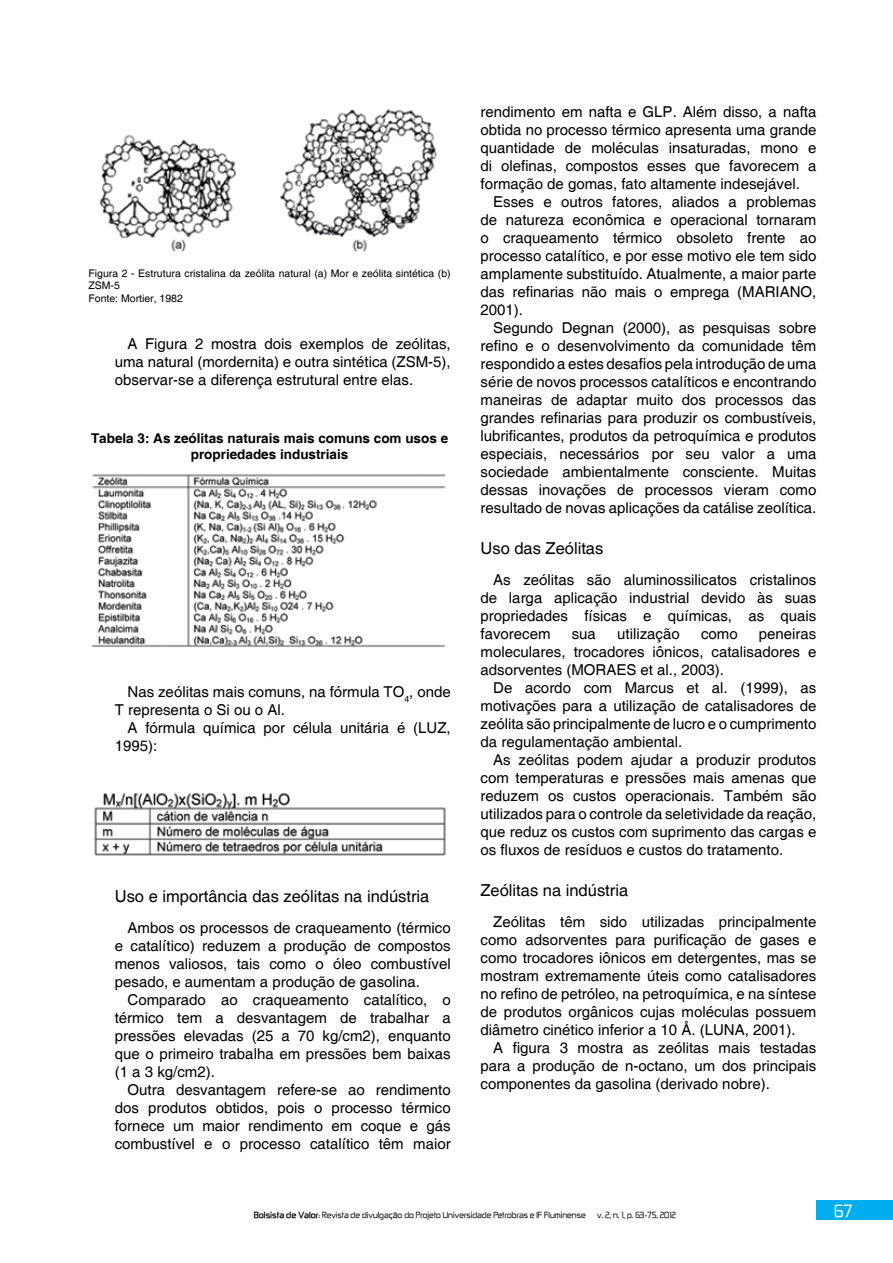
<style>
.page{position:relative;width:893px;height:1263px;background:#fff}
.page>*{position:absolute;margin:0;border:0;box-sizing:border-box;transform-origin:0 0}
.t1{font:16.5px "Helvetica";color:#000}
.t2{font:15px/18px "Helvetica";color:#000;text-align:justify}
.t3{font:15px "Zekton";color:#fff}
.t4{font:700 13.5px/16.2px "Helvetica";color:#000;text-align:center}
.t5{font:10.5px/12.6px "Helvetica";color:#000}
.t6{font:7.5px "Zekton";color:#000}
.s1{font-weight:700}
</style>
<div class="page">
<div style="left:816px;top:1200px;width:77px;height:19px;background:#00aeef"></div>
<img style="left:99px;top:109px;width:338px;height:143px">
<img style="left:91px;top:474px;width:355px;height:173px">
<img style="left:94px;top:792px;width:352px;height:64px">
<p class="t5" style="left:88px;top:267px;width:364px">Figura 2 - Estrutura cristalina da zeólita natural (a) Mor e zeólita sintética (b)<br>ZSM-5<br>Fonte: Mortier, 1982</p>
<p class="t2" style="left:115px;top:335px;width:337px;text-indent:13px">A Figura 2 mostra dois exemplos de zeólitas, uma natural (mordernita) e outra sintética (ZSM-5), observar-se a diferença estrutural entre elas.</p>
<p class="t4" style="left:91px;top:430px;width:359px">Tabela 3: As zeólitas naturais mais comuns com usos e propriedades industriais</p>
<p class="t2" style="left:115px;top:683px;width:337px;text-indent:13px">Nas zeólitas mais comuns, na fórmula TO<sub>4</sub>, onde<br>T representa o Si ou o Al.</p>
<p class="t2" style="left:115px;top:719px;width:337px;text-indent:13px">A fórmula química por célula unitária é (LUZ,<br>1995):</p>
<p class="t1" style="left:115px;top:887px;width:316px">Uso e importância das zeólitas na indústria</p>
<p class="t2" style="left:115px;top:919px;width:337px;text-indent:13px">Ambos os processos de craqueamento (térmico e catalítico) reduzem a produção de compostos menos valiosos, tais como o óleo combustível pesado, e aumentam a produção de gasolina.</p>
<p class="t2" style="left:115px;top:991px;width:337px;text-indent:13px">Comparado ao craqueamento catalítico, o térmico tem a desvantagem de trabalhar a pressões elevadas (25 a 70 kg/cm2), enquanto que o primeiro trabalha em pressões bem baixas (1 a 3 kg/cm2).</p>
<p class="t2" style="left:115px;top:1081px;width:337px;text-indent:13px">Outra desvantagem refere-se ao rendimento dos produtos obtidos, pois o processo térmico fornece um maior rendimento em coque e gás combustível e o processo catalítico têm maior</p>
<p class="t2" style="left:480px;top:104px;width:337px">rendimento em nafta e GLP. Além disso, a nafta obtida no processo térmico apresenta uma grande quantidade de moléculas insaturadas, mono e di olefinas, compostos esses que favorecem a formação de gomas, fato altamente indesejável.</p>
<p class="t2" style="left:480px;top:194px;width:337px;text-indent:13px">Esses e outros fatores, aliados a problemas de natureza econômica e operacional tornaram o craqueamento térmico obsoleto frente ao processo catalítico, e por esse motivo ele tem sido amplamente substituído. Atualmente, a maior parte das refinarias não mais o emprega (MARIANO, 2001).</p>
<p class="t2" style="left:480px;top:320px;width:337px;text-indent:13px">Segundo Degnan (2000), as pesquisas sobre refino e o desenvolvimento da comunidade têm respondido a estes desafios pela introdução de uma série de novos processos catalíticos e encontrando maneiras de adaptar muito dos processos das grandes refinarias para produzir os combustíveis, lubrificantes, produtos da petroquímica e produtos especiais, necessários por seu valor a uma sociedade ambientalmente consciente. Muitas dessas inovações de processos vieram como resultado de novas aplicações da catálise zeolítica.</p>
<p class="t1" style="left:480px;top:539px;width:124px">Uso das Zeólitas</p>
<p class="t2" style="left:480px;top:571px;width:337px;text-indent:13px">As zeólitas são aluminossilicatos cristalinos de larga aplicação industrial devido às suas propriedades físicas e químicas, as quais favorecem</p>
<p class="t2" style="left:572px;top:625px;width:26px">sua</p>
<p class="t2" style="left:617px;top:625px;width:64px">utilização</p>
<p class="t2" style="left:701px;top:625px;width:38px">como</p>
<p class="t2" style="left:480px;top:625px;width:337px;text-indent:278px">peneiras moleculares, trocadores iônicos, catalisadores e adsorventes (MORAES et al., 2003).</p>
<p class="t2" style="left:480px;top:679px;width:337px;text-indent:13px">De acordo com Marcus et al. (1999), as motivações para a utilização de catalisadores de zeólita são principalmente de lucro e o cumprimento da regulamentação ambiental.</p>
<p class="t2" style="left:480px;top:751px;width:337px;text-indent:13px">As zeólitas podem ajudar a produzir produtos com temperaturas e pressões mais amenas que reduzem os custos operacionais. Também são utilizados para o controle da seletividade da reação, que reduz os custos com suprimento das cargas e os fluxos de resíduos e custos do tratamento.</p>
<p class="t1" style="left:480px;top:881px;width:149px">Zeólitas na indústria</p>
<p class="t2" style="left:480px;top:913px;width:337px;text-indent:13px">Zeólitas têm sido utilizadas principalmente como adsorventes para purificação de gases e como trocadores iônicos em detergentes, mas se mostram extremamente úteis como catalisadores no refino de petróleo, na petroquímica, e na síntese de produtos orgânicos cujas moléculas possuem diâmetro cinético inferior a 10 Å. (LUNA, 2001).</p>
<p class="t2" style="left:480px;top:1039px;width:337px;text-indent:13px">A figura 3 mostra as zeólitas mais testadas para a produção de n-octano, um dos principais componentes da gasolina (derivado nobre).</p>
<p class="t6" style="left:254px;top:1210px;width:333px"><span class="s1">Bolsista de Valor</span>: Revista de divulgação do Projeto Universidade Petrobras e IF Fluminense</p>
<p class="t6" style="left:597px;top:1210px;width:81px">v. 2, n. 1, p. 63-75, 2012</p>
<p class="t3" style="left:834px;top:1200px;width:20px">67</p>
</div>
